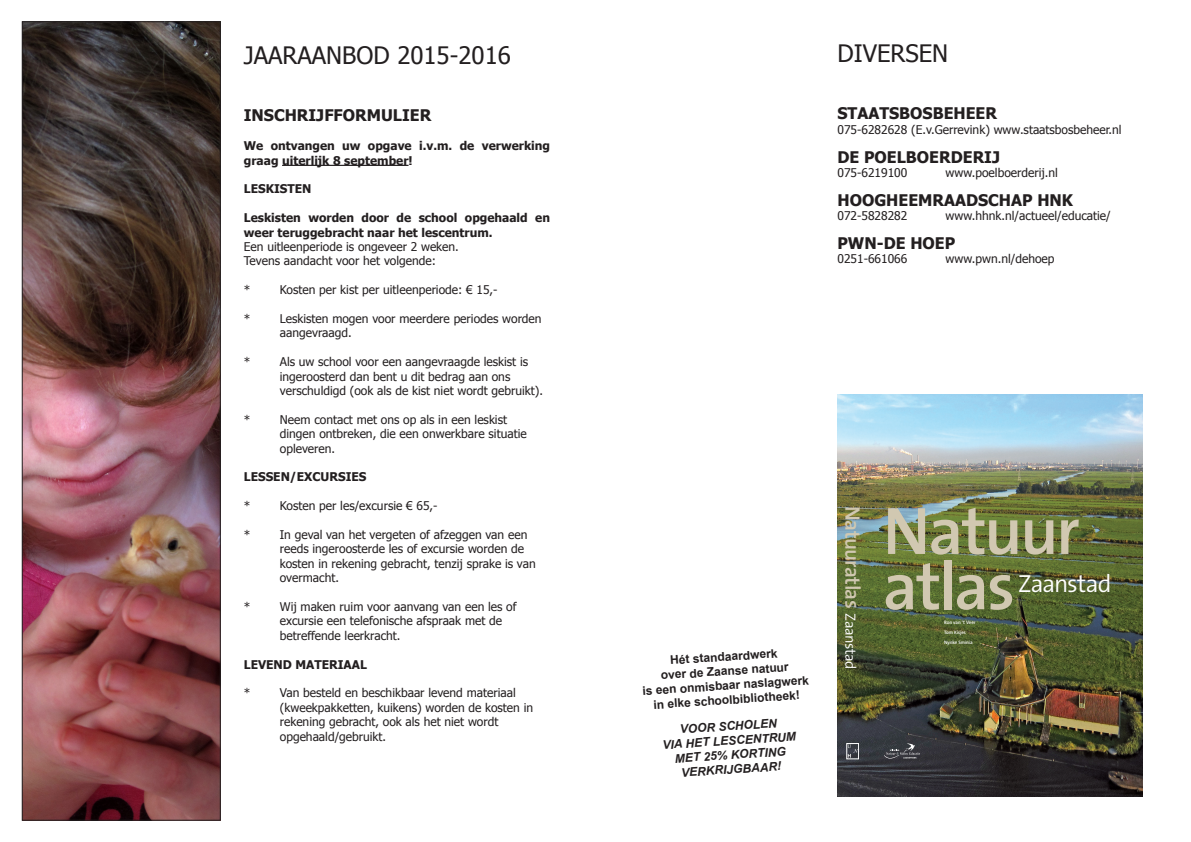
<style>
.page{position:relative;width:1191px;height:842px;background:#fff}
.page>*{position:absolute;margin:0;border:0;box-sizing:border-box;transform-origin:0 0}
.t1{font:600 67.6px/55.3px "The Sans";letter-spacing:-.04em;color:#d1c8b1}
.t2{font:300 24.8px "The Sans";letter-spacing:-.04em;color:#fff}
.t3{font:24px "Tahoma";color:#231f20}
.t4{font:600 21px "The Sans";letter-spacing:-.035em;color:#d1c8b1}
.t5{font:700 16px "Tahoma";color:#231f20}
.t6{font:12px/14.4px "Tahoma";color:#231f20}
.t7{font:700 12px/14.4px "Tahoma";color:#231f20}
.t8{font:700 12px/14.4px "Arial";color:#231f20;text-align:center}
.t9{font:italic 700 12px "Arial";color:#231f20}
.t10{font:600 4.9px/10.1px "The Sans";letter-spacing:-.015em;color:#fff}
.s1{font-weight:300;font-size:14.8px;color:#fff}
</style>
<div class="page">
<hr style="left:282px;top:165px;width:126px;height:1px;background:#231f20">
<img style="left:24px;top:23px;width:195px;height:796px">
<div style="left:22px;top:21px;width:199px;height:800px;border:1px solid #231f20"></div>
<img style="left:837px;top:394px;width:305px;height:403px">
<svg style="left:884px;top:743px;width:36px;height:16px"></svg>
<div style="left:846px;top:743px;width:12px;height:16px;border:1px solid #fff"></div>
<svg style="left:847px;top:745px;width:11px;height:13px"></svg>
<p class="t3" style="left:244px;top:39px;width:268px">JAARAANBOD 2015-2016</p>
<p class="t5" style="left:244px;top:104px;width:189px">INSCHRIJFFORMULIER</p>
<p class="t7" style="left:244px;top:138px;width:308px">We ontvangen uw opgave i.v.m. de verwerking graag uiterlijk 8 september!</p>
<p class="t7" style="left:244px;top:181px;width:69px">LESKISTEN</p>
<p class="t7" style="left:244px;top:210px;width:308px">Leskisten worden door de school opgehaald en weer teruggebracht naar het lescentrum.</p>
<p class="t6" style="left:244px;top:239px;width:216px">Een uitleenperiode is ongeveer 2 weken.</p>
<p class="t6" style="left:244px;top:253px;width:194px">Tevens aandacht voor het volgende:</p>
<p class="t6" style="left:244px;top:282px;width:8px">*</p>
<p class="t6" style="left:280px;top:282px;width:219px">Kosten per kist per uitleenperiode: € 15,-</p>
<p class="t6" style="left:244px;top:311px;width:8px">*</p>
<p class="t6" style="left:280px;top:311px;width:263px">Leskisten mogen voor meerdere periodes worden aangevraagd.</p>
<p class="t6" style="left:244px;top:354px;width:8px">*</p>
<p class="t6" style="left:280px;top:354px;width:250px">Als uw school voor een aangevraagde leskist is ingeroosterd dan bent u dit bedrag aan ons</p>
<p class="t6" style="left:280px;top:383px;width:265px">verschuldigd (ook als de kist niet wordt gebruikt).</p>
<p class="t6" style="left:244px;top:412px;width:8px">*</p>
<p class="t6" style="left:280px;top:412px;width:248px">Neem contact met ons op als in een leskist dingen ontbreken, die een onwerkbare situatie</p>
<p class="t6" style="left:280px;top:440px;width:57px">opleveren.</p>
<p class="t7" style="left:244px;top:469px;width:124px">LESSEN/EXCURSIES</p>
<p class="t6" style="left:244px;top:498px;width:8px">*</p>
<p class="t6" style="left:280px;top:498px;width:159px">Kosten per les/excursie € 65,-</p>
<p class="t6" style="left:244px;top:527px;width:8px">*</p>
<p class="t6" style="left:280px;top:527px;width:257px">In geval van het vergeten of afzeggen van een reeds ingeroosterde les of excursie worden de kosten in rekening gebracht, tenzij sprake is van overmacht.</p>
<p class="t6" style="left:244px;top:599px;width:8px">*</p>
<p class="t6" style="left:280px;top:599px;width:238px">Wij maken ruim voor aanvang van een les of</p>
<p class="t6" style="left:280px;top:613px;width:224px">excursie een telefonische afspraak met de</p>
<p class="t6" style="left:280px;top:628px;width:122px">betreffende leerkracht.</p>
<p class="t7" style="left:244px;top:656px;width:125px">LEVEND MATERIAAL</p>
<p class="t6" style="left:244px;top:685px;width:8px">*</p>
<p class="t6" style="left:280px;top:685px;width:255px">Van besteld en beschikbaar levend materiaal (kweekpakketten, kuikens) worden de kosten in</p>
<p class="t6" style="left:280px;top:714px;width:220px">rekening gebracht, ook als het niet wordt</p>
<p class="t6" style="left:280px;top:728px;width:108px">opgehaald/gebruikt.</p>
<p class="t3" style="left:837px;top:37px;width:112px">DIVERSEN</p>
<p class="t5" style="left:837px;top:102px;width:161px">STAATSBOSBEHEER</p>
<p class="t6" style="left:837px;top:122px;width:285px">075-6282628 (E.v.Gerrevink) www.staatsbosbeheer.nl</p>
<p class="t5" style="left:837px;top:146px;width:164px">DE POELBOERDERIJ</p>
<p class="t6" style="left:837px;top:165px;width:71px">075-6219100</p>
<p class="t6" style="left:945px;top:165px;width:114px">www.poelboerderij.nl</p>
<p class="t5" style="left:837px;top:189px;width:237px">HOOGHEEMRAADSCHAP HNK</p>
<p class="t6" style="left:837px;top:208px;width:71px">072-5828282</p>
<p class="t6" style="left:945px;top:208px;width:167px">www.hhnk.nl/actueel/educatie/</p>
<p class="t5" style="left:837px;top:232px;width:119px">PWN-DE HOEP</p>
<p class="t6" style="left:837px;top:251px;width:71px">0251-661066</p>
<p class="t6" style="left:945px;top:251px;width:110px">www.pwn.nl/dehoep</p>
<p class="t8" style="left:670px;top:653px;width:109px;rotate:-4deg">Hét standaardwerk</p>
<p class="t8" style="left:660px;top:669px;width:130px;rotate:-4deg">over de Zaanse natuur</p>
<p class="t8" style="left:642px;top:684px;width:168px;rotate:-4deg">is een onmisbaar naslagwerk in elke schoolbibliotheek!</p>
<p class="t9" style="left:679px;top:722px;width:99px;rotate:-4deg">VOOR SCHOLEN</p>
<p class="t9" style="left:662px;top:737px;width:135px;rotate:-4deg">VIA HET LESCENTRUM</p>
<p class="t9" style="left:674px;top:751px;width:113px;rotate:-4deg">MET 25% KORTING</p>
<p class="t9" style="left:681px;top:765px;width:101px;rotate:-4deg">VERKRIJGBAAR!</p>
<p class="t4" style="left:870px;top:506px;width:165px;rotate:90deg">Natuuratlas <span class="s1">Zaanstad</span></p>
<p class="t1" style="left:882px;top:501px;width:199px">Natuur atlas</p>
<p class="t10" style="left:944px;top:617px;width:33px">Ron van ‘t Veer<br>Tom Kisjes<br>Nynke Sminia</p>
<p class="t2" style="left:1018px;top:563px;width:95px">Zaanstad</p>
</div>
